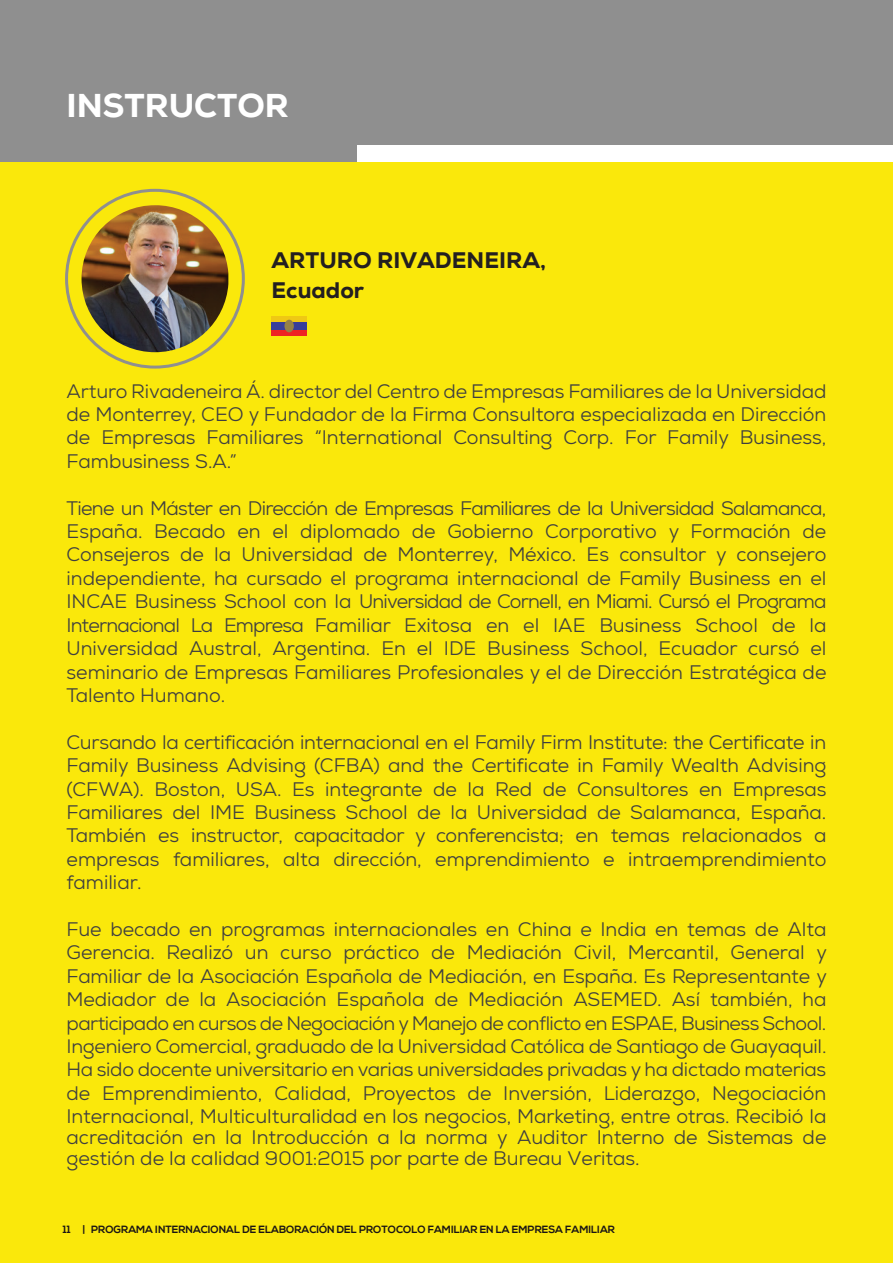
<style>
.page{position:relative;width:893px;height:1263px;background:#fff}
.page>*{position:absolute;margin:0;border:0;box-sizing:border-box;transform-origin:0 0}
.t1{font:800 33px "Nexa";color:#fff}
.t2{font:800 22.5px/30px "Nexa";color:#231f20}
.t3{font:19.5px/23.4px "Nexa";color:#3f3f40;text-align:justify}
.t4{font:700 10.5px "Nexa";color:#1a1515}
</style>
<div class="page">
<div style="left:0;top:62px;width:893px;height:1201px;background:#fae80b"></div>
<div style="left:0;top:0;width:893px;height:161px;background:#8f8f8f"></div>
<div style="left:358px;top:145px;width:535px;height:16px;background:#fff"></div>
<img style="left:82px;top:205px;width:146px;height:147px;border-radius:72px">
<div style="left:271px;top:316px;width:36px;height:20px;background:#383e99"></div>
<div style="left:271px;top:330px;width:36px;height:6px;background:#ee2323"></div>
<div style="left:271px;top:316px;width:36px;height:6px;background:#efc814"></div>
<div style="left:284px;top:320px;width:10px;height:12px;background:#968146;border-radius:50%"></div>
<h1 class="t1" style="left:67px;top:84px;width:224px">INSTRUCTOR</h1>
<p class="t2" style="left:272px;top:246px;width:276px">ARTURO RIVADENEIRA,<br>Ecuador</p>
<p class="t3" style="left:67px;top:379px;width:761px">Arturo Rivadeneira Á. director del Centro de Empresas Familiares de la Universidad de Monterrey, CEO y Fundador de la Firma Consultora especializada en Dirección de Empresas Familiares “International Consulting Corp. For Family Business, Fambusiness S.A.”</p>
<p class="t3" style="left:67px;top:496px;width:761px">Tiene un Máster en Dirección de Empresas Familiares de la Universidad Salamanca, España. Becado en el diplomado de Gobierno Corporativo y Formación de Consejeros de la Universidad de Monterrey, México. Es consultor y consejero independiente, ha cursado el programa internacional de Family Business en el INCAE Business School con la Universidad de Cornell, en Miami. Cursó el Programa Internacional La Empresa Familiar Exitosa en el IAE Business School de la Universidad Austral, Argentina. En el IDE Business School, Ecuador cursó el seminario de Empresas Familiares Profesionales y el de Dirección Estratégica de Talento Humano.</p>
<p class="t3" style="left:67px;top:730px;width:761px">Cursando la certificación internacional en el Family Firm Institute: the Certificate in Family Business Advising (CFBA) and the Certificate in Family Wealth Advising (CFWA). Boston, USA. Es integrante de la Red de Consultores en Empresas Familiares del IME Business School de la Universidad de Salamanca, España.<br>También es instructor, capacitador y conferencista; en temas relacionados a empresas familiares, alta dirección, emprendimiento e intraemprendimiento familiar.</p>
<p class="t3" style="left:67px;top:917px;width:762px">Fue becado en programas internacionales en China e India en temas de Alta Gerencia. Realizó un curso práctico de Mediación Civil, Mercantil, General y Familiar de la Asociación Española de Mediación, en España. Es Representante y Mediador de la Asociación Española de Mediación ASEMED. Así también, ha participado en cursos de Negociación y Manejo de conflicto en ESPAE, Business School.<br>Ingeniero Comercial, graduado de la Universidad Católica de Santiago de Guayaquil.<br>Ha sido docente universitario en varias universidades privadas y ha dictado materias de Emprendimiento, Calidad, Proyectos de Inversión, Liderazgo, Negociación Internacional, Multiculturalidad en los negocios, Marketing, entre otras. Recibió la</p>
<p class="t3" style="left:67px;top:1127px;width:761px;line-height:21px">acreditación en la Introducción a la norma y Auditor Interno de Sistemas de gestión de la calidad 9001:2015 por parte de Bureau Veritas.</p>
<p class="t4" style="left:63px;top:1223px;width:553px">11 | PROGRAMA INTERNACIONAL DE ELABORACIÓN DEL PROTOCOLO FAMILIAR EN LA EMPRESA FAMILIAR</p>
</div>
